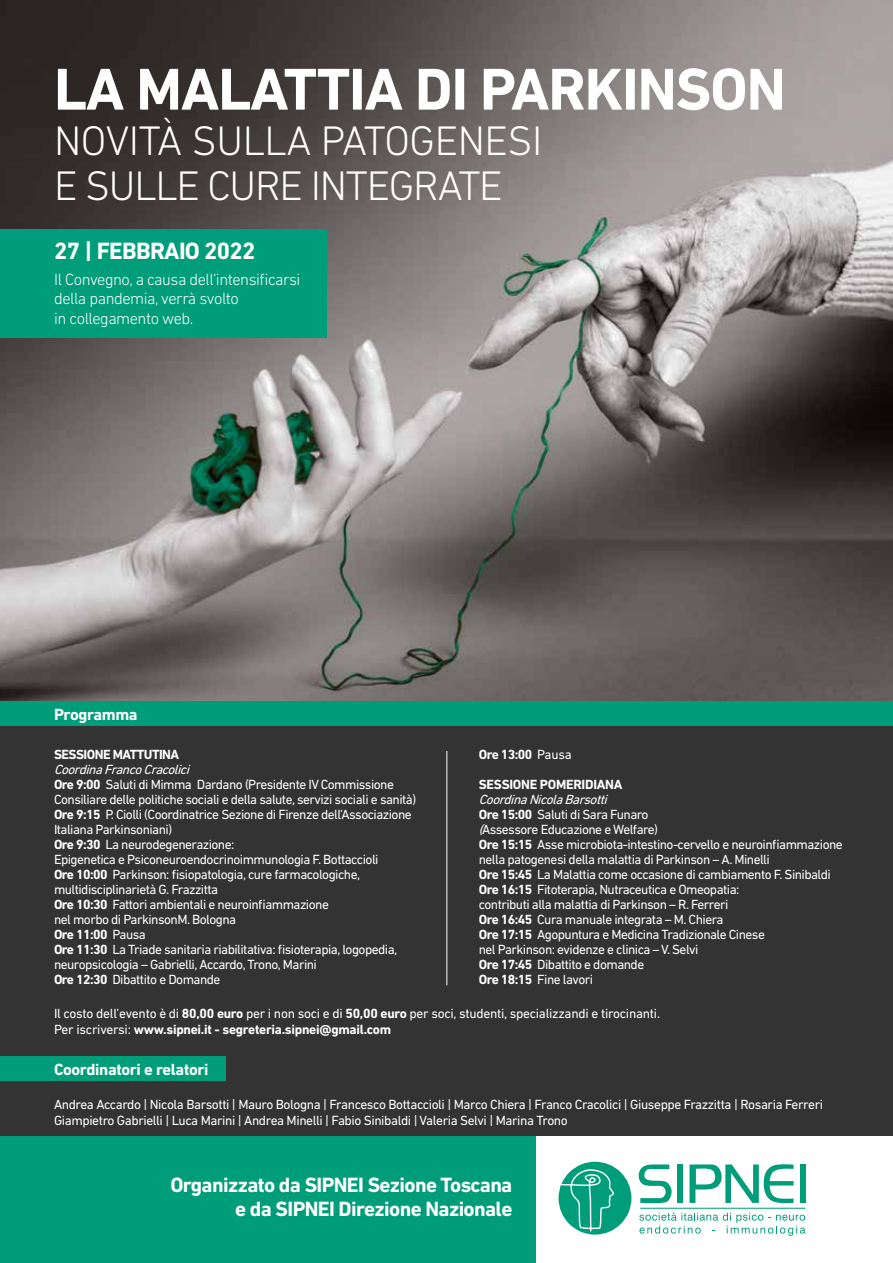
<style>
.page{position:relative;width:893px;height:1263px;background:#fff}
.page>*{position:absolute;margin:0;border:0;box-sizing:border-box;transform-origin:0 0}
.t1{font:700 60px "DIN Next LT Pro";letter-spacing:-.02em;color:#fff}
.t2{font:300 42px/45px "DIN Next LT Pro";letter-spacing:-.03em;color:#fff}
.t3{font:700 24px "DIN Next LT Pro";letter-spacing:-.03em;color:#fff}
.t4{font:700 21px/24px "DIN Next LT Pro";letter-spacing:-.03em;color:#fff;text-align:right}
.t5{font:300 16.5px/19.5px "DIN Next LT Pro";letter-spacing:-.03em;color:#fff}
.t6{font:700 16.5px "DIN Next LT Pro";letter-spacing:-.02em;color:#fff}
.t7{font:13.5px/15px "DIN Next LT Pro";letter-spacing:-.04em;color:#fff}
.t8{font:13.5px/16.5px "DIN Next LT Pro";letter-spacing:-.02em;color:#fff}
.t9{font:700 13.5px "DIN Next LT Pro";letter-spacing:-.03em;color:#fff}
.s1{font-style:italic}
.s2{font-weight:700}
.s3{font-weight:400}
</style>
<div class="page">
<div style="left:0;top:713px;width:893px;height:423px;background:#333"></div>
<img style="left:0;top:0;width:893px;height:701px">
<div style="left:0;top:1136px;width:535px;height:127px;background:#009d7b"></div>
<div style="left:0;top:230px;width:326px;height:108px;background:#009d7b"></div>
<div style="left:0;top:701px;width:893px;height:25px;background:#009d7b"></div>
<div style="left:0;top:1056px;width:225px;height:25px;background:#009d7b"></div>
<svg style="left:639px;top:1164px;width:33px;height:39px"></svg>
<div style="left:677px;top:1164px;width:6px;height:39px;background:#009d7b"></div>
<svg style="left:689px;top:1164px;width:104px;height:39px"></svg>
<div style="left:800px;top:1164px;width:5px;height:39px;background:#009d7b"></div>
<svg style="left:559px;top:1162px;width:72px;height:72px"></svg>
<svg style="left:639px;top:1212px;width:166px;height:24px"></svg>
<hr style="left:640px;top:1208px;width:165px;height:1px;background:#009d7b">
<hr style="left:446px;top:751px;width:1px;height:234px;background:#fff">
<h1 class="t1" style="left:54px;top:54px;width:733px">LA MALATTIA DI PARKINSON</h1>
<h2 class="t2" style="left:54px;top:117px;width:490px">NOVITÀ SULLA PATOGENESI<br>E SULLE CURE INTEGRATE</h2>
<h3 class="t3" style="left:54px;top:237px;width:203px">27 | FEBBRAIO 2022</h3>
<p class="t5" style="left:54px;top:269px;width:248px">Il Convegno, a causa dell’intensificarsi della pandemia, verrà svolto<br>in collegamento web.</p>
<p class="t6" style="left:54px;top:705px;width:85px">Programma</p>
<p class="t9" style="left:54px;top:747px;width:127px">SESSIONE MATTUTINA</p>
<p class="t7" style="left:54px;top:762px;width:364px"><span class="s1">CoordinaFrancoCracolici<br></span><span class="s2">Ore 9:00</span> Saluti di Mimma Dardano (Presidente IV Commissione Consiliare delle politiche sociali e della salute, servizi sociali e sanità)<br><span class="s2">Ore 9:15</span> P. Ciolli (Coordinatrice Sezione di Firenze dell’Associazione Italiana Parkinsoniani)<br><span class="s2">Ore 9:30</span> La neurodegenerazione:<br>Epigenetica e Psiconeuroendocrinoimmunologia F. Bottaccioli<br><span class="s2">Ore 10:00</span> Parkinson: fisiopatologia, cure farmacologiche, multidisciplinarietà G. Frazzitta<br><span class="s2">Ore 10:30</span> Fattori ambientali e neuroinfiammazione<br>nel morbo di ParkinsonM. Bologna<br><span class="s2">Ore 11:00</span> Pausa<br><span class="s2">Ore 11:30</span> La Triade sanitaria riabilitativa: fisioterapia, logopedia, neuropsicologia – Gabrielli, Accardo, Trono, Marini<br><span class="s2">Ore 12:30</span> Dibattito e Domande</p>
<p class="t9" style="left:479px;top:747px;width:94px">Ore 13:00 <span class="s3">Pausa</span></p>
<p class="t9" style="left:479px;top:777px;width:145px">SESSIONE POMERIDIANA</p>
<p class="t7" style="left:479px;top:792px;width:365px"><span class="s1">CoordinaNicolaBarsotti<br></span><span class="s2">Ore 15:00</span> Saluti di Sara Funaro<br><span class="s1">(</span>Assessore Educazione e Welfare)<br><span class="s2">Ore 15:15</span> Asse microbiota-intestino-cervello e neuroinfiammazione nella patogenesi della malattia di Parkinson – A. Minelli<br><span class="s2">Ore 15:45</span> La Malattia come occasione di cambiamento F. Sinibaldi <span class="s2">Ore 16:15</span> Fitoterapia, Nutraceutica e Omeopatia:<br>contributi alla malattia di Parkinson – R. Ferreri<br><span class="s2">Ore 16:45</span> Cura manuale integrata – M. Chiera<br><span class="s2">Ore 17:15</span> Agopuntura e Medicina Tradizionale Cinese<br>nel Parkinson: evidenze e clinica – V. Selvi<br><span class="s2">Ore 17:45</span> Dibattito e domande<br><span class="s2">Ore 18:15</span> Fine lavori</p>
<p class="t8" style="left:54px;top:1004px;width:608px">Il costo dell’evento è di <span class="s2">80,00 euro</span> per i non soci e di <span class="s2">50,00 euro</span> per soci, studenti, specializzandi e tirocinanti.<br>Per iscriversi: <span class="s2">www.sipnei.it - segreteria.sipnei@gmail.com</span></p>
<p class="t6" style="left:54px;top:1059px;width:156px">Coordinatori e relatori</p>
<p class="t7" style="left:54px;top:1096px;width:771px;line-height:16.5px">Andrea Accardo | Nicola Barsotti | Mauro Bologna | Francesco Bottaccioli | Marco Chiera | Franco Cracolici | Giuseppe Frazzitta | Rosaria Ferreri<br>Giampietro Gabrielli | Luca Marini | Andrea Minelli | Fabio Sinibaldi | Valeria Selvi | Marina Trono</p>
<h3 class="t4" style="left:170px;top:1173px;width:344px">Organizzato da SIPNEI Sezione Toscana e da SIPNEI Direzione Nazionale</h3>
</div>
